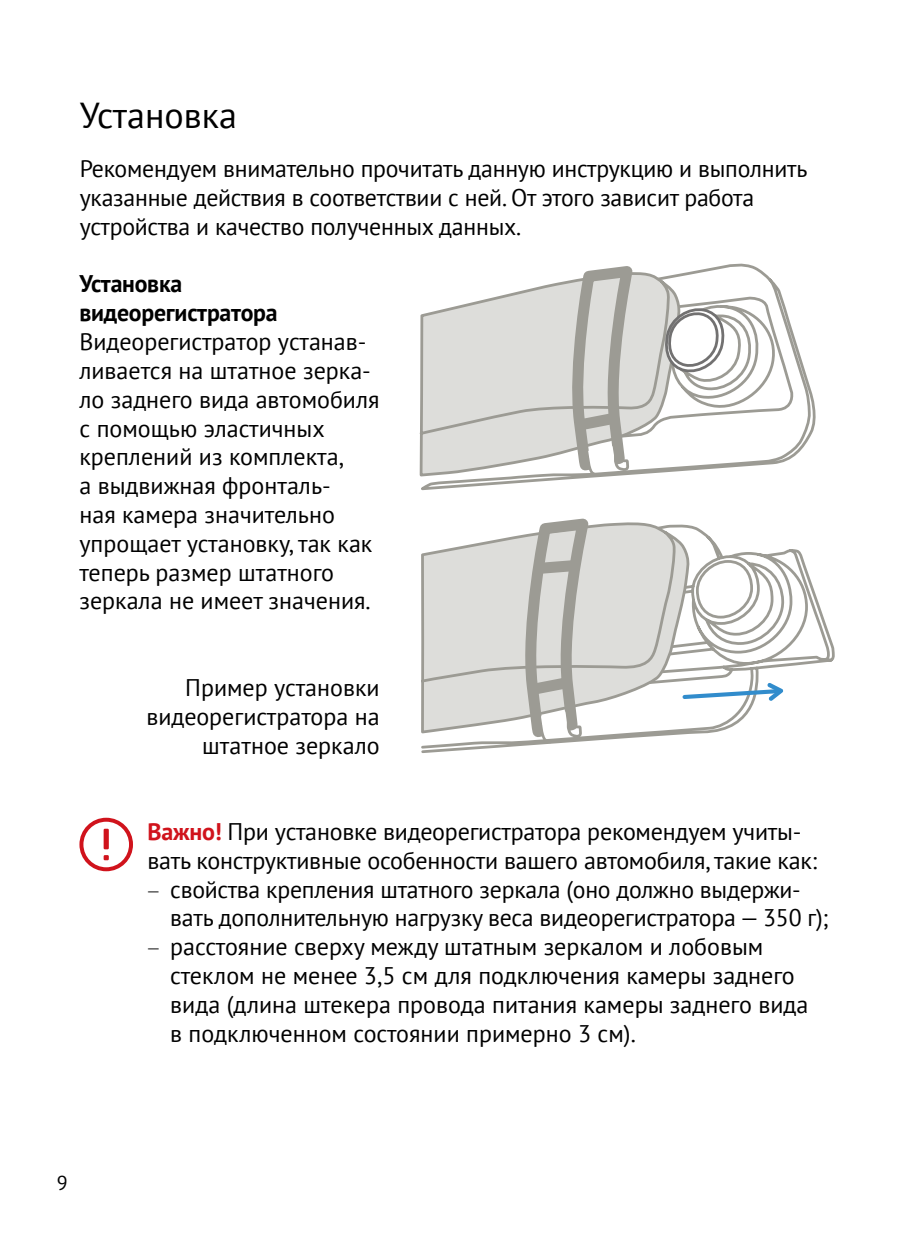
<style>
.page{position:relative;width:908px;height:1248px;background:#fff}
.page>*{position:absolute;margin:0;border:0;box-sizing:border-box;transform-origin:0 0}
.t1{font:36px "PT Sans";color:#000}
.t2{font:24px/28.8px "PT Sans";letter-spacing:-.01em;color:#000}
.t3{font:700 24px/28.8px "PT Sans";letter-spacing:-.01em;color:#000}
.t4{font:20px "PT Sans";color:#000}
.s1{font-weight:700;color:#d0131c}
.s2{font-family:"Myriad Pro";font-weight:300}
</style>
<div class="page">
<svg style="left:681px;top:263px;width:134px;height:141px"></svg>
<svg style="left:420px;top:272px;width:261px;height:132px"></svg>
<svg style="left:663px;top:307px;width:62px;height:66px"></svg>
<svg style="left:419px;top:404px;width:414px;height:330px"></svg>
<svg style="left:419px;top:521px;width:269px;height:232px"></svg>
<svg style="left:680px;top:679px;width:105px;height:24px"></svg>
<svg style="left:520px;top:517px;width:73px;height:228px;background:#c8c8c4"></svg>
<svg style="left:567px;top:266px;width:70px;height:212px;background:#c8c8c3"></svg>
<svg style="left:104px;top:855px;width:5px;height:5px"></svg>
<div style="left:104px;top:828px;width:5px;height:21px;background:#d0131c;border-radius:2px"></div>
<div style="left:79px;top:817px;width:54px;height:54px;border:4px solid #d0131c;border-radius:50%"></div>
<h1 class="t1" style="left:80px;top:92px;width:159px">Установка</h1>
<p class="t2" style="left:80px;top:154px;width:728px">Рекомендуем внимательно прочитать данную инструкцию и выполнить указанные действия в соответствии с ней. От этого зависит работа устройства и качество полученных данных.</p>
<p class="t3" style="left:79px;top:269px;width:199px">Установка видеорегистратора</p>
<p class="t2" style="left:79px;top:327px;width:301px">Видеорегистратор устанав&shy;ливается на штатное зерка&shy;ло заднего вида автомобиля с помощью эластичных креплений из комплекта,<br>а выдвижная фронталь-<br>ная камера значительно упрощает установку, так как теперь размер штатного зеркала не имеет значения.</p>
<p class="t2" style="left:146px;top:672px;width:235px;text-align:right">Пример установки видеорегистратора на штатное зеркало</p>
<p class="t2" style="left:147px;top:816px;width:670px"><span class="s1">Важно!</span> При установке видеорегистратора рекомендуем учиты&shy;вать конструктивные особенности вашего автомобиля, такие как:</p>
<p class="t2" style="left:170px;top:874px;width:659px;text-indent:-23px"><span class="s2">–</span> свойства крепления штатного зеркала (оно должно выдержи&shy;вать дополнительную нагрузку веса видеорегистратора — 350 г);</p>
<p class="t2" style="left:170px;top:931px;width:639px;text-indent:-23px"><span class="s2">–</span> расстояние сверху между штатным зеркалом и лобовым стеклом не менее 3,5 см для подключения камеры заднего вида (длина штекера провода питания камеры заднего вида в подключенном состоянии примерно 3 см).</p>
<p class="t4" style="left:57px;top:1169px;width:12px">9</p>
</div>
